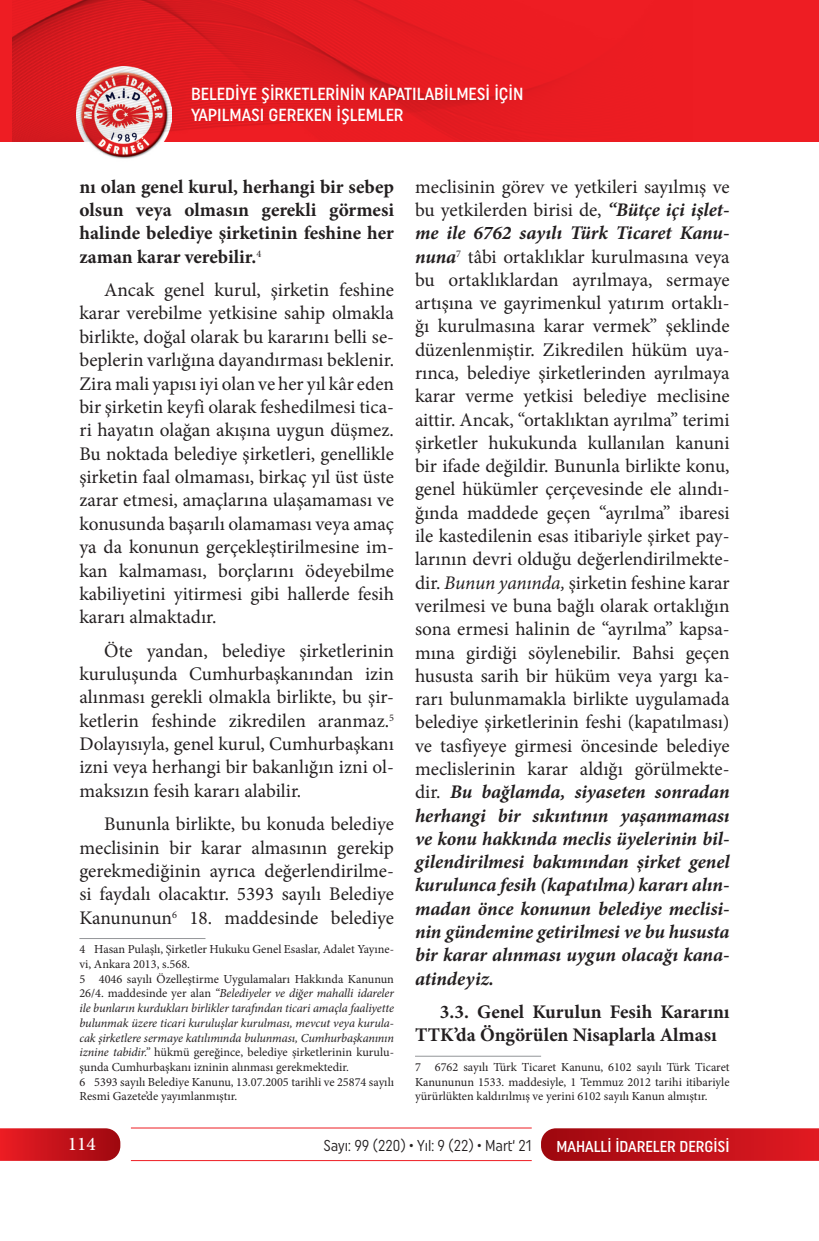
<style>
.page{position:relative;width:819px;height:1241px;background:#fff}
.page>*{position:absolute;margin:0;border:0;box-sizing:border-box;transform-origin:0 0}
.t1{font:19.25px/23.3px "Minion Pro";color:#231f20;text-align:justify}
.t2{font:700 19.25px/23.3px "Minion Pro";color:#231f20;text-align:justify}
.t3{font:500 19.25px "Minion Pro";color:#fff}
.t4{font:500 17.5px/21px "Uniform Condensed";color:#fff}
.t5{font:15.75px "Uniform Condensed";color:#231f20;scale:.95 1}
.t6{font:500 15.75px "Uniform Condensed";color:#fff}
.t7{font:12.25px/14.7px "Minion Pro";color:#231f20}
.s1{font-style:italic}
.s2{font-weight:700;font-style:italic}
</style>
<div class="page">
<svg style="left:541px;top:1128px;width:278px;height:32px;background:#c0151d"></svg>
<svg style="left:0;top:1128px;width:120px;height:32px;background:#c61920"></svg>
<hr style="left:131px;top:1127px;width:400px;height:1px;background:#ee1d23">
<hr style="left:131px;top:1159px;width:400px;height:1px;background:#ee1d23">
<div style="left:0;top:0;width:819px;height:141px;background:#ee1d23"></div>
<img style="left:76px;top:141px;width:96px;height:18px">
<img style="left:13px;top:0;width:550px;height:141px">
<hr style="left:79px;top:937px;width:126px;height:1px;background:#939598">
<hr style="left:415px;top:1055px;width:126px;height:1px;background:#939598">
<p class="t4" style="left:191px;top:83px;width:334px">BELEDİYE ŞİRKETLERİNİN KAPATILABİLMESİ İÇİN<br>YAPILMASI GEREKEN İŞLEMLER</p>
<p class="t2" style="left:79px;top:175px;width:316px">nı olan genel kurul, herhangi bir sebep olsun veya olmasın gerekli görmesi halinde belediye şirketinin feshine her zaman karar verebilir.<sup>4</sup></p>
<p class="t1" style="left:79px;top:278px;width:316px;text-indent:25px">Ancak genel kurul, şirketin feshine karar verebilme yetkisine sahip olmakla birlikte, doğal olarak bu kararını belli se&shy;beplerin varlığına dayandırması beklenir.<br>Zira mali yapısı iyi olan ve her yıl kâr eden bir şirketin keyfi olarak feshedilmesi tica&shy;ri hayatın olağan akışına uygun düşmez.<br>Bu noktada belediye şirketleri, genellikle şirketin faal olmaması, birkaç yıl üst üste zarar etmesi, amaçlarına ulaşamaması ve konusunda başarılı olamaması veya amaç ya da konunun gerçekleştirilmesine im&shy;kan kalmaması, borçlarını ödeyebilme kabiliyetini yitirmesi gibi hallerde fesih kararı almaktadır.</p>
<p class="t1" style="left:79px;top:638px;width:316px;text-indent:25px">Öte yandan, belediye şirketlerinin kuruluşunda Cumhurbaşkanından izin alınması gerekli olmakla birlikte, bu şir&shy;ketlerin feshinde zikredilen aranmaz.<sup>5<br></sup>Dolayısıyla, genel kurul, Cumhurbaşkanı izni veya herhangi bir bakanlığın izni ol&shy;maksızın fesih kararı alabilir.</p>
<p class="t1" style="left:79px;top:812px;width:316px;text-indent:25px">Bununla birlikte, bu konuda belediye meclisinin bir karar almasının gerekip gerekmediğinin ayrıca değerlendirilme&shy;si faydalı olacaktır. 5393 sayılı Belediye Kanununun<sup>6</sup> 18. maddesinde belediye</p>
<p class="t7" style="left:79px;top:941px;width:316px">4 Hasan Pulaşlı, Şirketler Hukuku Genel Esaslar, Adalet Yayıne&shy;vi, Ankara 2013, s.568.<br>5 4046 sayılı Özelleştirme Uygulamaları Hakkında Kanunun 26/4. maddesinde yer alan <span class="s1">“Belediyeler ve diğer mahalli idareler ile bunların kurdukları birlikler tarafından ticari amaçla faaliyette bulunmak üzere ticari kuruluşlar kurulması, mevcut veya kurula&shy;cak şirketlere sermaye katılımında bulunması, Cumhurbaşkanının iznine tabidir.”</span> hükmü gereğince, belediye şirketlerinin kurulu&shy;şunda Cumhurbaşkanı izninin alınması gerekmektedir.<br>6 5393 sayılı Belediye Kanunu, 13.07.2005 tarihli ve 25874 sayılı Resmi Gazete’de yayımlanmıştır.</p>
<p class="t1" style="left:415px;top:175px;width:316px">meclisinin görev ve yetkileri sayılmış ve bu yetkilerden birisi de, <span class="s2">“Bütçe içi işlet&shy;me ile 6762 sayılı Türk Ticaret Kanu&shy;nuna</span><sup>7</sup> tâbi ortaklıklar kurulmasına veya bu ortaklıklardan ayrılmaya, sermaye artışına ve gayrimenkul yatırım ortaklı&shy;ğı kurulmasına karar vermek” şeklinde düzenlenmiştir. Zikredilen hüküm uya&shy;rınca, belediye şirketlerinden ayrılmaya karar verme yetkisi belediye meclisine aittir. Ancak, “ortaklıktan ayrılma” terimi şirketler hukukunda kullanılan kanuni bir ifade değildir. Bununla birlikte konu, genel hükümler çerçevesinde ele alındı&shy;ğında maddede geçen “ayrılma” ibaresi ile kastedilenin esas itibariyle şirket pay&shy;larının devri olduğu değerlendirilmekte&shy;dir. <span class="s1">Bunun yanında,</span> şirketin feshine karar verilmesi ve buna bağlı olarak ortaklığın sona ermesi halinin de “ayrılma” kapsa&shy;mına girdiği söylenebilir. Bahsi geçen hususta sarih bir hüküm veya yargı ka&shy;rarı bulunmamakla birlikte uygulamada belediye şirketlerinin feshi (kapatılması) ve tasfiyeye girmesi öncesinde belediye meclislerinin karar aldığı görülmekte&shy;dir. <span class="s2">Bu bağlamda, siyaseten sonradan herhangi bir sıkıntının yaşanmaması ve konu hakkında meclis üyelerinin bil&shy;gilendirilmesi bakımından şirket genel kurulunca fesih (kapatılma) kararı alın&shy;madan önce konunun belediye meclisi&shy;nin gündemine getirilmesi ve bu hususta bir karar alınması uygun olacağı kana&shy;atindeyiz.</span></p>
<p class="t2" style="left:415px;top:999px;width:316px;text-indent:25px">3.3. Genel Kurulun Fesih Kararını<br>TTK’da Öngörülen Nisaplarla Alması</p>
<p class="t7" style="left:415px;top:1059px;width:316px;text-align:justify">7 6762 sayılı Türk Ticaret Kanunu, 6102 sayılı Türk Ticaret Kanununun 1533. maddesiyle, 1 Temmuz 2012 tarihi itibariyle yürürlükten kaldırılmış ve yerini 6102 sayılı Kanun almıştır.</p>
<p class="t3" style="left:68px;top:1131px;width:29px">114</p>
<p class="t5" style="left:323px;top:1136px;width:221px">Sayı: 99 (220) • Yıl: 9 (22) • Mart‘ 21</p>
<p class="t6" style="left:556px;top:1136px;width:175px">MAHALLİ İDARELER DERGİSİ</p>
</div>
